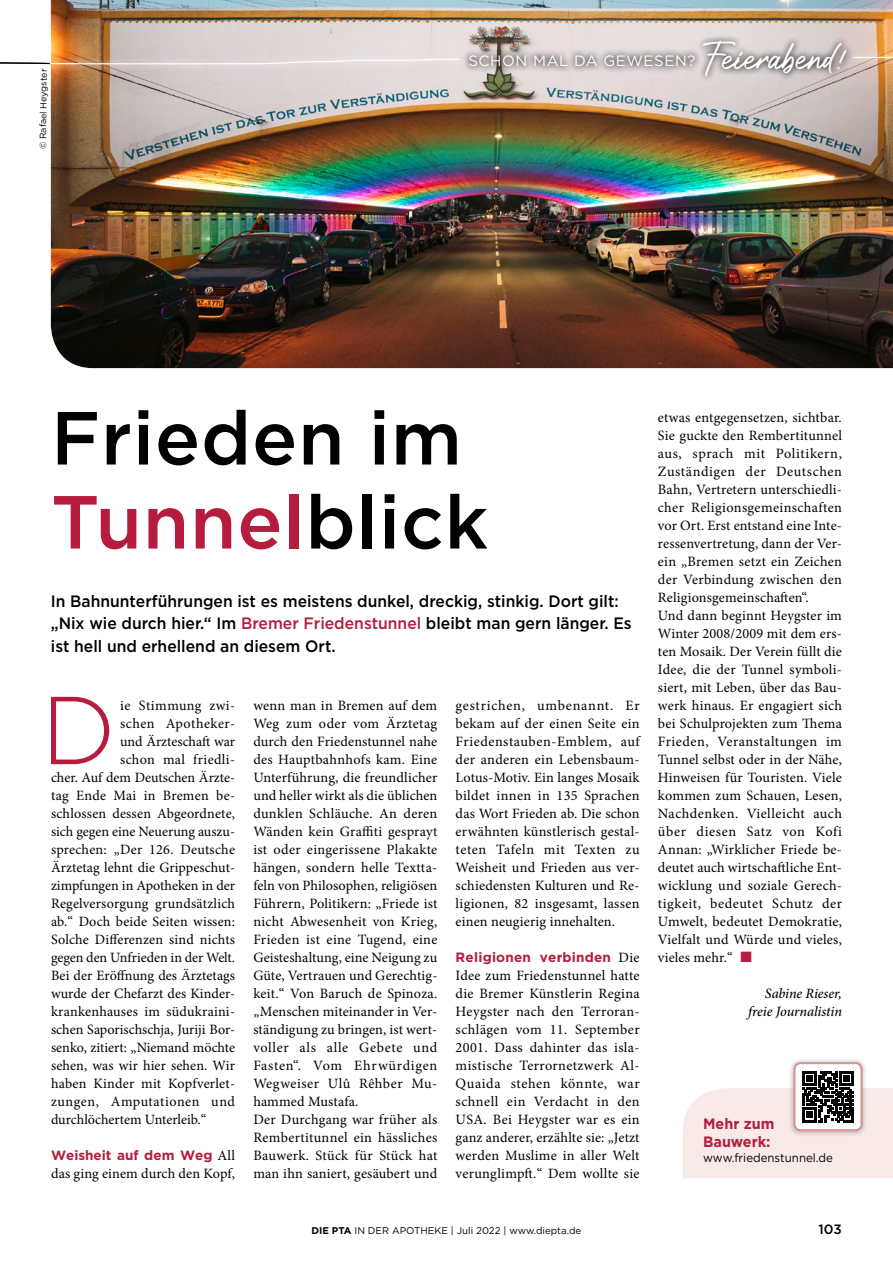
<style>
.page{position:relative;width:893px;height:1263px;background:#fff}
.page>*{position:absolute;margin:0;border:0;box-sizing:border-box;transform-origin:0 0}
.t1{font:300 96.15px "Gotham";color:#b61c3e}
.t2{font:500 75px/84px "Gotham";letter-spacing:.01em;color:#000}
.t3{font:italic 37.5px "Roustel";letter-spacing:-.03em;color:#fff;scale:.94 1}
.t4{font:500 16.5px/22.5px "Gotham";color:#000;scale:.95 1}
.t5{font:15px "Gotham";letter-spacing:.04em;color:#fff}
.t6{font:700 15px/18px "Gotham";color:#b61c3e;scale:.96 1}
.t7{font:14.25px/18px "Minion Pro";letter-spacing:.015em;color:#000}
.t8{font:14.25px "Minion Pro";letter-spacing:-.005em;color:#000}
.t9{font:italic 500 14.25px/18px "Minion Pro";letter-spacing:-.005em;color:#000;text-align:right}
.t10{font:14.25px "Minion Pro";letter-spacing:.04em;color:#000}
.t11{font:14.25px "Minion Pro";letter-spacing:.035em;color:#000}
.t12{font:700 13.5px "Gotham";letter-spacing:.015em;color:#b61c3e}
.t13{font:500 13.5px "Gotham";color:#000}
.t14{font:12px "Gotham";color:#000;scale:.96 1}
.t15{font:9.75px "Gotham";color:#000}
.t16{font:9px "Gotham";color:#000}
.s1{color:#b61c3e}
.s2{font-family:"Minion Pro";font-weight:400;font-size:14.25px;color:#000}
.s3{font-weight:700}
</style>
<div class="page">
<img style="left:51px;top:0;width:842px;height:368px">
<div style="left:788px;top:1056px;width:80px;height:81px;background:#000;opacity:.3"></div>
<div style="left:794px;top:1063px;width:67px;height:67px;background:#fff;border-radius:6px"></div>
<svg style="left:683px;top:1071px;width:210px;height:107px"></svg>
<div style="left:793px;top:1062px;width:70px;height:69px;border:2px solid #d99392;border-radius:6px"></div>
<div style="left:696px;top:34px;width:158px;height:49px;background:#000;opacity:.75"></div>
<div style="left:462px;top:47px;width:240px;height:26px;background:#000;opacity:.75"></div>
<div style="left:44px;top:49px;width:849px;height:23px;background:#fff;opacity:.75"></div>
<svg style="left:0;top:58px;width:893px;height:10px;background:#c2b7b2"></svg>
<hr style="left:853px;top:57px;width:40px;height:1px;background:#fff">
<p class="t16" style="left:37px;top:149px;width:82px;rotate:-89deg">© Rafael Heygster</p>
<h3 class="t3" style="left:707px;top:27px;width:165px">Feierabend!</h3>
<p class="t5" style="left:468px;top:51px;width:229px">SCHON MAL DA GEWESEN?</p>
<h2 class="t2" style="left:51px;top:395px;width:439px">Frieden im<br><span class="s1">Tunnel</span>blick</h2>
<p class="t4" style="left:51px;top:589px;width:613px">In Bahnunterführungen ist es meistens dunkel, dreckig, stinkig. Dort gilt: „Nix wie durch hier.“ Im <span class="s1">Bremer Friedenstunnel</span> bleibt man gern länger. Es ist hell und erhellend an diesem Ort.</p>
<h1 class="t1" style="left:41px;top:669px;width:77px">D</h1>
<p class="t7" style="left:120px;top:697px;width:116px">ie Stimmung zwi-</p>
<p class="t11" style="left:120px;top:714px;width:116px">schen Apotheker-</p>
<p class="t8" style="left:120px;top:732px;width:116px">und Ärzteschaft war</p>
<p class="t7" style="left:120px;top:751px;width:116px">schon mal friedli-</p>
<p class="t7" style="left:51px;top:769px;width:186px">cher. Auf dem Deutschen Ärzte-</p>
<p class="t7" style="left:51px;top:787px;width:186px">tag Ende Mai in Bremen be-</p>
<p class="t7" style="left:51px;top:805px;width:185px">schlossen dessen Abgeordnete,</p>
<p class="t7" style="left:51px;top:823px;width:186px">sich gegen eine Neuerung auszu-</p>
<p class="t7" style="left:51px;top:841px;width:185px">sprechen: „Der 126. Deutsche</p>
<p class="t7" style="left:51px;top:859px;width:186px">Ärztetag lehnt die Grippeschut-</p>
<p class="t7" style="left:51px;top:877px;width:186px">zimpfungen in Apotheken in der</p>
<p class="t7" style="left:51px;top:895px;width:186px">Regelversorgung grundsätzlich</p>
<p class="t7" style="left:51px;top:913px;width:185px">ab.“ Doch beide Seiten wissen:</p>
<p class="t7" style="left:51px;top:931px;width:185px">Solche Differenzen sind nichts</p>
<p class="t7" style="left:51px;top:949px;width:186px">gegen den Unfrieden in der Welt.</p>
<p class="t7" style="left:51px;top:967px;width:185px">Bei der Eröffnung des Ärztetags</p>
<p class="t7" style="left:51px;top:985px;width:186px">wurde der Chefarzt des Kinder-</p>
<p class="t7" style="left:51px;top:1003px;width:186px">krankenhauses im südukraini-</p>
<p class="t7" style="left:51px;top:1021px;width:186px">schen Saporischschja, Juriji Bor-</p>
<p class="t7" style="left:51px;top:1039px;width:185px">senko, zitiert: „Niemand möchte</p>
<p class="t7" style="left:51px;top:1057px;width:186px">sehen, was wir hier sehen. Wir</p>
<p class="t7" style="left:51px;top:1075px;width:186px">haben Kinder mit Kopfverlet-</p>
<p class="t10" style="left:51px;top:1092px;width:186px">zungen, Amputationen und</p>
<p class="t8" style="left:51px;top:1110px;width:157px">durchlöchertem Unterleib.“</p>
<p class="t12" style="left:51px;top:1146px;width:186px">Weisheit auf dem Weg <span class="s2">All</span></p>
<p class="t7" style="left:51px;top:1165px;width:185px">das ging einem durch den Kopf,</p>
<p class="t7" style="left:253px;top:697px;width:186px">wenn man in Bremen auf dem<br>Weg zum oder vom Ärztetag durch den Friedenstunnel nahe des Hauptbahnhofs kam. Eine<br>Unterführung, die freundlicher und heller wirkt als die üblichen dunklen Schläuche. An deren<br>Wänden kein Graffiti gesprayt ist oder eingerissene Plakakte hängen, sondern helle Textta&shy;feln von Philosophen, religiösen<br>Führern, Politikern: „Friede ist nicht Abwesenheit von Krieg,<br>Frieden ist eine Tugend, eine<br>Geisteshaltung, eine Neigung zu<br>Güte, Vertrauen und Gerechtig&shy;keit.“ Von Baruch de Spinoza. „Menschen miteinander in Ver&shy;ständigung zu bringen, ist wert&shy;voller als alle Gebete und<br>Fasten“. Vom Ehrwürdigen<br>Wegweiser Ulû Rêhber Mu&shy;hammed Mustafa.<br>Der Durchgang war früher als<br>Rembertitunnel ein hässliches<br>Bauwerk. Stück für Stück hat man ihn saniert, gesäubert und</p>
<p class="t7" style="left:456px;top:697px;width:186px;text-align:justify">gestrichen, umbenannt. Er bekam auf der einen Seite ein Friedenstauben-Emblem, auf der anderen ein Lebensbaum-Lotus-Motiv. Ein langes Mosaik bildet innen in 135 Sprachen das Wort Frieden ab. Die schon erwähnten künstlerisch gestal&shy;teten Tafeln mit Texten zu Weisheit und Frieden aus ver&shy;schiedensten Kulturen und Re&shy;ligionen, 82 insgesamt, lassen einen neugierig innehalten.</p>
<p class="t12" style="left:456px;top:948px;width:186px">Religionen verbinden <span class="s2">Die</span></p>
<p class="t7" style="left:456px;top:967px;width:186px;text-align:justify">Idee zum Friedenstunnel hatte die Bremer Künstlerin Regina Heygster nach den Terroran&shy;schlägen vom 11. September 2001. Dass dahinter das isla&shy;mistische Terrornetzwerk Al-Quaida stehen könnte, war schnell ein Verdacht in den USA. Bei Heygster war es ein ganz anderer, erzählte sie: „Jetzt werden Muslime in aller Welt verunglimpft.“ Dem wollte sie</p>
<p class="t7" style="left:658px;top:409px;width:186px">etwas entgegensetzen, sichtbar.<br>Sie guckte den Rembertitunnel aus, sprach mit Politikern,<br>Zuständigen der Deutschen<br>Bahn, Vertretern unterschiedli&shy;cher Religionsgemeinschaften vor Ort. Erst entstand eine Inte&shy;ressenvertretung, dann der Ver&shy;ein „Bremen setzt ein Zeichen der Verbindung zwischen den<br>Religionsgemeinschaften“.<br>Und dann beginnt Heygster im<br>Winter 2008/2009 mit dem ers&shy;ten Mosaik. Der Verein füllt die<br>Idee, die der Tunnel symboli&shy;siert, mit Leben, über das Bau&shy;werk hinaus. Er engagiert sich bei Schulprojekten zum Thema<br>Frieden, Veranstaltungen im<br>Tunnel selbst oder in der Nähe,<br>Hinweisen für Touristen. Viele kommen zum Schauen, Lesen,<br>Nachdenken. Vielleicht auch über diesen Satz von Kofi<br>Annan: „Wirklicher Friede be&shy;deutet auch wirtschaftliche Ent&shy;wicklung und soziale Gerech&shy;tigkeit, bedeutet Schutz der<br>Umwelt, bedeutet Demokratie,<br>Vielfalt und Würde und vieles, vieles mehr.“ <span class="s1">■</span></p>
<p class="t9" style="left:748px;top:984px;width:95px">Sabine Rieser, freie Journalistin</p>
<p class="t6" style="left:703px;top:1115px;width:76px">Mehr zum<br>Bauwerk:</p>
<p class="t14" style="left:703px;top:1150px;width:137px">www.friedenstunnel.de</p>
<p class="t15" style="left:312px;top:1224px;width:271px"><span class="s3">DIE PTA</span> IN DER APOTHEKE | Juli 2022 | www.diepta.de</p>
<p class="t13" style="left:819px;top:1220px;width:25px">103</p>
</div>
